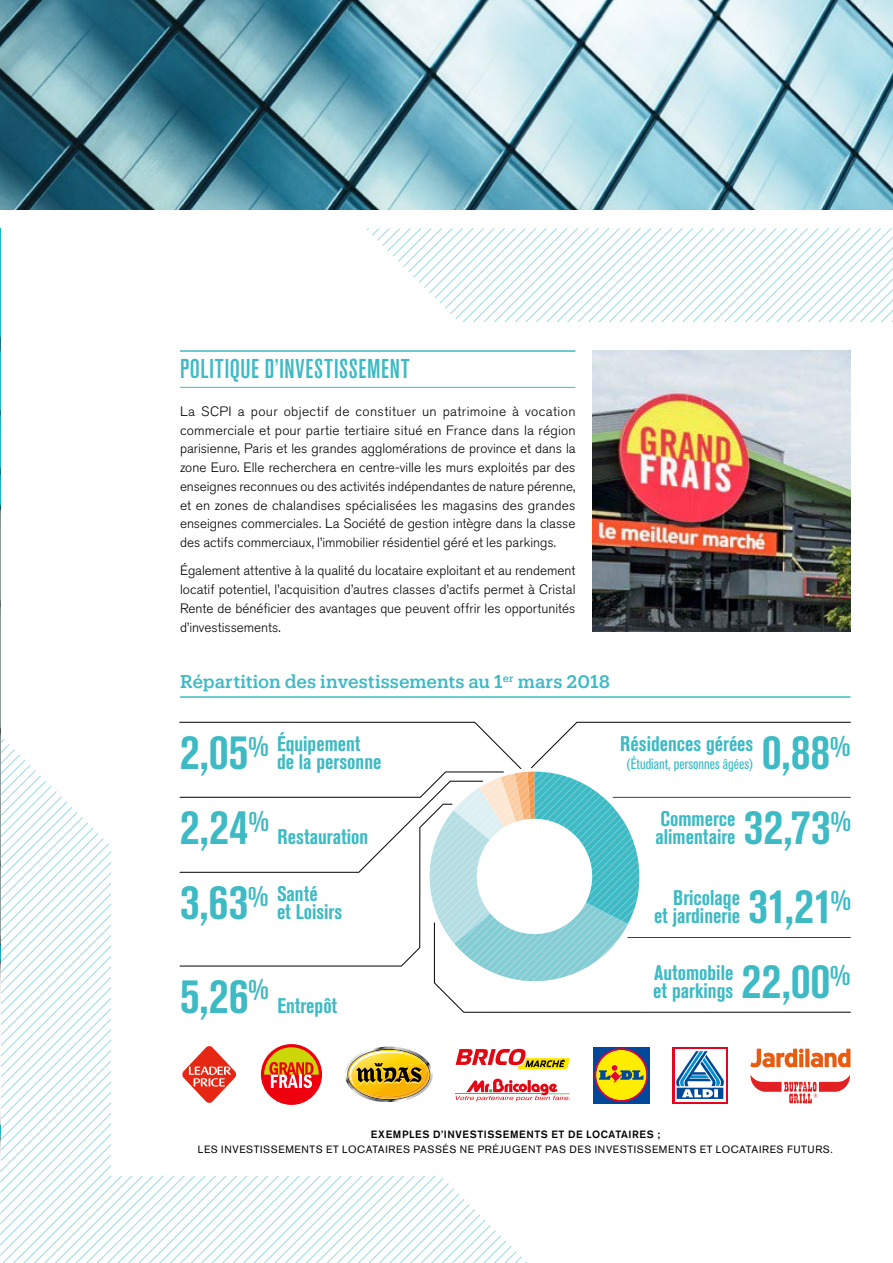
<style>
.page{position:relative;width:893px;height:1263px;background:#fff}
.page>*{position:absolute;margin:0;border:0;box-sizing:border-box;transform-origin:0 0}
.t1{font:700 condensed 48.9px/76.3px "Akzidenz Grotesk Pro";letter-spacing:.01em;color:#3dbac4;text-align:center}
.t2{font:700 condensed 28.5px "Akzidenz Grotesk Pro";color:#3dbac4}
.t3{font:500 condensed 27px "Akzidenz Grotesk Pro";letter-spacing:.03em;color:#3dbac4}
.t4{font:700 condensed 21px/18.3px "Akzidenz Grotesk Pro";color:#3dbac4}
.t5{font:500 18px "Produkt Web";letter-spacing:-.005em;color:#3dbac4}
.t6{font:condensed 15px "Akzidenz Grotesk Pro";color:#3dbac4}
.t7{font:300 13.5px/18.8px "Akzidenz Grotesk Pro";color:#000;text-align:justify}
.t8{font:10.5px "Akzidenz Grotesk Pro";letter-spacing:.06em;color:#000}
.t9{font:500 10.5px "Akzidenz Grotesk Pro";letter-spacing:.055em;color:#000}
</style>
<div class="page">
<svg style="left:366px;top:228px;width:527px;height:94px"></svg>
<svg style="left:0;top:739px;width:527px;height:524px"></svg>
<div style="left:111px;top:322px;width:782px;height:853px;background:#fff"></div>
<svg style="left:179px;top:721px;width:672px;height:292px"></svg>
<img style="left:0;top:0;width:893px;height:210px">
<img style="left:0;top:228px;width:1px;height:940px">
<hr style="left:180px;top:387px;width:395px;height:1px;background:#3dbac4">
<hr style="left:180px;top:350px;width:395px;height:2px;background:#3dbac4">
<hr style="left:180px;top:696px;width:670px;height:2px;background:#3dbac4">
<img style="left:592px;top:350px;width:259px;height:281px">
<div style="left:261px;top:1044px;width:61px;height:61px;background:#ef000f;border-radius:50%"></div>
<svg style="left:264px;top:1047px;width:55px;height:41px"></svg>
<svg style="left:182px;top:1046px;width:54px;height:57px"></svg>
<div style="left:593px;top:1047px;width:57px;height:56px;background:#00489a"></div>
<svg style="left:594px;top:1048px;width:54px;height:54px"></svg>
<img style="left:345px;top:1046px;width:88px;height:56px">
<img style="left:347px;top:1049px;width:83px;height:51px">
<img style="left:348px;top:1050px;width:81px;height:49px">
<img style="left:356px;top:1063px;width:72px;height:35px">
<img style="left:350px;top:1059px;width:4px;height:25px">
<img style="left:354px;top:1051px;width:69px;height:35px">
<img style="left:355px;top:1062px;width:68px;height:25px">
<svg style="left:456px;top:1049px;width:114px;height:20px"></svg>
<svg style="left:456px;top:1079px;width:114px;height:22px"></svg>
<svg style="left:672px;top:1047px;width:55px;height:56px"></svg>
<div style="left:675px;top:1049px;width:50px;height:52px;background:#fff"></div>
<svg style="left:676px;top:1051px;width:48px;height:48px"></svg>
<svg style="left:750px;top:1048px;width:100px;height:19px"></svg>
<svg style="left:750px;top:1075px;width:100px;height:28px"></svg>
<h3 class="t3" style="left:180px;top:351px;width:231px">POLITIQUE D’INVESTISSEMENT</h3>
<p class="t7" style="left:180px;top:402px;width:397px">La SCPI a pour objectif de constituer un patrimoine à vocation commerciale et pour partie tertiaire situé en France dans la région parisienne, Paris et les grandes agglomérations de province et dans la zone Euro. Elle recherchera en centre-ville les murs exploités par des enseignes reconnues ou des activités indépendantes de nature pérenne, et en zones de chalandises spécialisées les magasins des grandes enseignes commerciales. La Société de gestion intègre dans la classe des actifs commerciaux, l’immobilier résidentiel géré et les parkings.</p>
<p class="t7" style="left:180px;top:561px;width:397px">Également attentive à la qualité du locataire exploitant et au rendement locatif potentiel, l’acquisition d’autres classes d’actifs permet à Cristal Rente de bénéficier des avantages que peuvent offrir les opportunités d’investissements.</p>
<h3 class="t5" style="left:180px;top:669px;width:432px">Répartition des investissements au 1<sup>er</sup> mars 2018</h3>
<h3 class="t4" style="left:277px;top:734px;width:85px">Équipement</h3>
<h2 class="t2" style="left:248px;top:727px;width:22px">%</h2>
<h1 class="t1" style="left:742px;top:713px;width:111px">0,88<sup>%<br></sup>32,73<sup>%<br></sup>31,21<sup>%<br></sup>22,00<sup>%</sup></h1>
<h3 class="t4" style="left:620px;top:734px;width:135px">Résidences gérées</h3>
<p class="t6" style="left:626px;top:754px;width:129px">(Étudiant, personnes âgées)</p>
<h3 class="t4" style="left:656px;top:809px;width:81px">Commerce alimentaire</h3>
<h1 class="t1" style="left:180px;top:713px;width:70px">2,05</h1>
<h3 class="t4" style="left:277px;top:752px;width:106px">de la personne</h3>
<h2 class="t2" style="left:249px;top:802px;width:22px">%</h2>
<h1 class="t1" style="left:180px;top:788px;width:70px">2,24</h1>
<h3 class="t4" style="left:278px;top:827px;width:92px">Restauration</h3>
<h2 class="t2" style="left:248px;top:877px;width:22px">%</h2>
<h3 class="t4" style="left:277px;top:884px;width:42px">Santé</h3>
<h1 class="t1" style="left:180px;top:863px;width:70px">3,63</h1>
<h3 class="t4" style="left:654px;top:888px;width:88px;text-align:right">Bricolage<br>et jardinerie</h3>
<h3 class="t4" style="left:653px;top:963px;width:82px">Automobile et parkings</h3>
<h3 class="t4" style="left:277px;top:902px;width:67px">et Loisirs</h3>
<h2 class="t2" style="left:249px;top:971px;width:22px">%</h2>
<h1 class="t1" style="left:180px;top:957px;width:70px">5,26</h1>
<h3 class="t4" style="left:277px;top:996px;width:61px">Entrepôt</h3>
<p class="t9" style="left:371px;top:1127px;width:291px">EXEMPLES D’INVESTISSEMENTS ET DE LOCATAIRES ;</p>
<p class="t8" style="left:198px;top:1142px;width:636px">LES INVESTISSEMENTS ET LOCATAIRES PASSÉS NE PRÉJUGENT PAS DES INVESTISSEMENTS ET LOCATAIRES FUTURS.</p>
</div>
